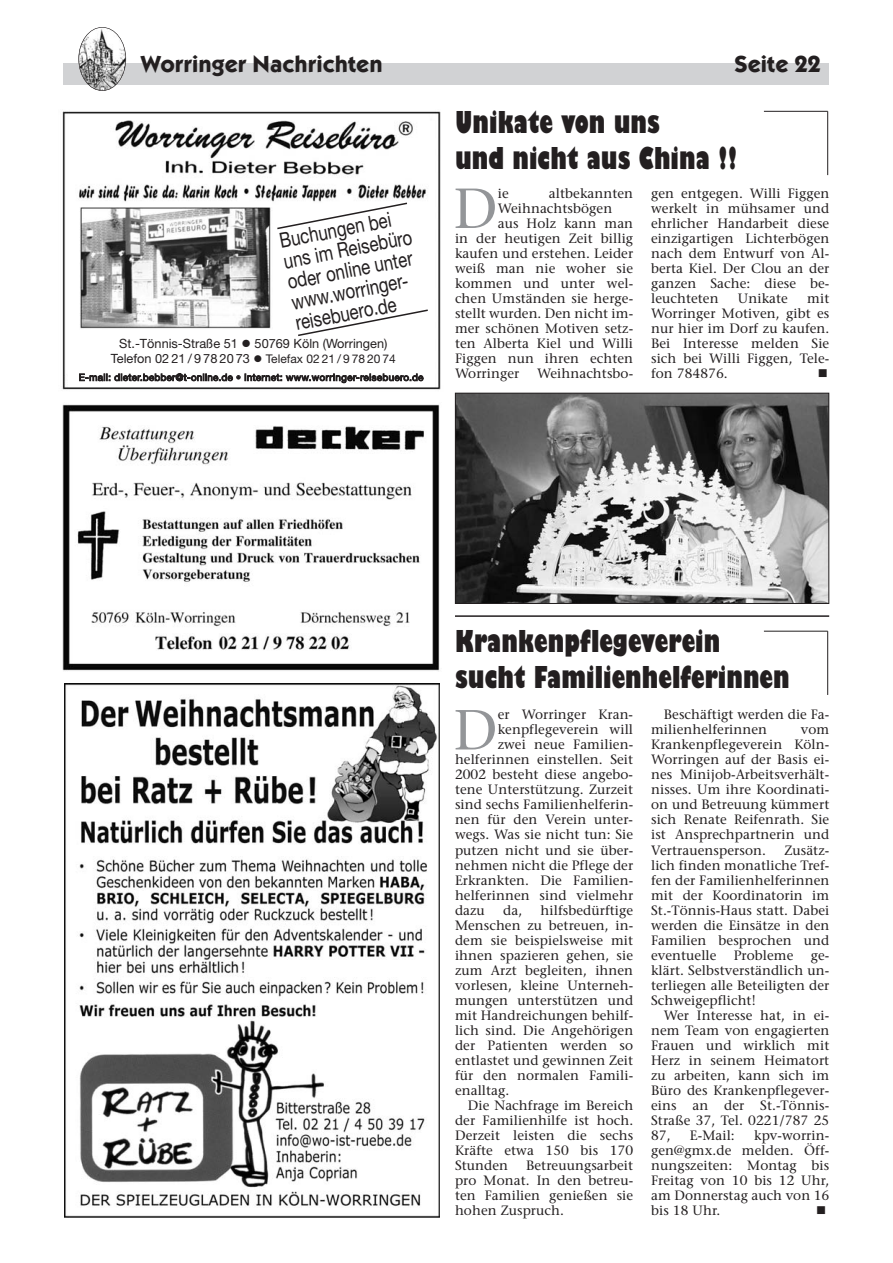
<style>
.page{position:relative;width:893px;height:1263px;background:#fff}
.page>*{position:absolute;margin:0;border:0;box-sizing:border-box;transform-origin:0 0}
.t1{font:56.25px "Stone Serif";color:#939598}
.t2{font:800 condensed 33px/36px "Giltus T";color:#231f20}
.t3{font:700 24px "Kabel Itc T";color:#231f20}
.t4{font:21px/21px "Helvetica Neue";color:#231f20;scale:.8 1}
.t5{font:13.5px/15px "Stone Serif";letter-spacing:.005em;color:#231f20;text-align:justify}
.t6{font:13.5px "Wingdings";color:#231f20}
.t7{font:12.75px/14.7px "Helvetica Neue";color:#231f20;text-align:center}
.t8{font:9.75px "Helvetica Neue";letter-spacing:.03em;color:#231f20}
.s1{font-size:12px}
</style>
<div class="page">
<div style="left:64px;top:64px;width:765px;height:21px;background:#d1d2d4"></div>
<img style="left:79px;top:27px;width:47px;height:64px;border-radius:50%">
<div style="left:78px;top:27px;width:48px;height:64px;border:1px solid #231f20;border-radius:50%"></div>
<img style="left:62px;top:111px;width:379px;height:279px">
<div style="left:72px;top:335px;width:363px;height:34px;background:#fff"></div>
<div style="left:68px;top:370px;width:366px;height:16px;background:#fff"></div>
<div style="left:69px;top:205px;width:365px;height:129px;background:#fff"></div>
<img style="left:80px;top:207px;width:191px;height:122px">
<svg style="left:276px;top:202px;width:133px;height:28px"></svg>
<svg style="left:296px;top:309px;width:133px;height:27px"></svg>
<img style="left:62px;top:404px;width:378px;height:267px">
<img style="left:65px;top:684px;width:375px;height:534px">
<hr style="left:764px;top:111px;width:64px;height:1px;background:#231f20">
<hr style="left:827px;top:111px;width:1px;height:64px;background:#231f20">
<hr style="left:764px;top:631px;width:64px;height:1px;background:#231f20">
<hr style="left:827px;top:631px;width:1px;height:64px;background:#231f20">
<img style="left:457px;top:395px;width:370px;height:207px">
<div style="left:455px;top:393px;width:374px;height:211px;border:1px solid #231f20"></div>
<hr style="left:455px;top:615px;width:374px;height:2px;background:#231f20">
<h3 class="t3" style="left:140px;top:49px;width:244px">Worringer Nachrichten</h3>
<h3 class="t3" style="left:734px;top:49px;width:88px">Seite 22</h3>
<h3 class="t4" style="left:278px;top:232px;width:164px;rotate:-11deg">Buchungen bei uns im Reisebüro oder online unter www.worringer&shy;reisebuero.de</h3>
<p class="t7" style="left:111px;top:338px;width:286px">St.-Tönnis-Straße 51 ● 50769 Köln (Worringen)<br>Telefon 02 21 / 9 78 20 73 ● <span class="s1">Telefax 02 21 / 9 78 20 74</span></p>
<p class="t8" style="left:79px;top:374px;width:346px">E-mail: dieter.bebber@t-online.de • Internet: www.worringer-reisebuero.de</p>
<h2 class="t2" style="left:455px;top:103px;width:284px">Unikate von uns<br>und nicht aus China !!</h2>
<h1 class="t1" style="left:453px;top:187px;width:46px">D</h1>
<p class="t5" style="left:498px;top:187px;width:12px">ie</p>
<p class="t5" style="left:549px;top:187px;width:86px">altbekannten</p>
<p class="t5" style="left:498px;top:202px;width:116px">Weihnachtsbögen</p>
<p class="t5" style="left:498px;top:217px;width:137px">aus Holz kann man</p>
<p class="t5" style="left:455px;top:232px;width:180px">in der heutigen Zeit billig</p>
<p class="t5" style="left:455px;top:247px;width:180px">kaufen und erstehen. Leider</p>
<p class="t5" style="left:455px;top:262px;width:180px">weiß man nie woher sie</p>
<p class="t5" style="left:455px;top:277px;width:180px">kommen und unter wel-</p>
<p class="t5" style="left:455px;top:292px;width:180px">chen Umständen sie herge-</p>
<p class="t5" style="left:455px;top:307px;width:180px">stellt wurden. Den nicht im-</p>
<p class="t5" style="left:455px;top:322px;width:180px">mer schönen Motiven setz-</p>
<p class="t5" style="left:455px;top:337px;width:180px">ten Alberta Kiel und Willi</p>
<p class="t5" style="left:455px;top:352px;width:180px">Figgen nun ihren echten</p>
<p class="t5" style="left:455px;top:367px;width:66px">Worringer</p>
<p class="t5" style="left:537px;top:367px;width:98px">Weihnachtsbo-</p>
<p class="t5" style="left:651px;top:187px;width:180px">gen entgegen. Willi Figgen werkelt in mühsamer und ehrlicher Handarbeit diese einzigartigen Lichterbögen nach dem Entwurf von Al&shy;berta Kiel. Der Clou an der ganzen Sache: diese be&shy;leuchteten</p>
<p class="t5" style="left:738px;top:292px;width:52px">Unikate</p>
<p class="t5" style="left:651px;top:292px;width:180px;text-indent:156px">mit Worringer Motiven, gibt es nur hier im Dorf zu kaufen.<br>Bei Interesse melden Sie sich bei Willi Figgen, Tele&shy;fon 784876.</p>
<p class="t6" style="left:818px;top:365px;width:12px">■</p>
<h2 class="t2" style="left:455px;top:623px;width:336px">Krankenpflegeverein sucht Familienhelferinnen</h2>
<h1 class="t1" style="left:453px;top:708px;width:46px">D</h1>
<p class="t5" style="left:498px;top:709px;width:137px">er Worringer Kran-</p>
<p class="t5" style="left:498px;top:724px;width:137px">kenpflegeverein will</p>
<p class="t5" style="left:498px;top:739px;width:137px">zwei neue Familien-</p>
<p class="t5" style="left:455px;top:754px;width:180px">helferinnen einstellen. Seit</p>
<p class="t5" style="left:455px;top:769px;width:180px">2002 besteht diese angebo-</p>
<p class="t5" style="left:455px;top:784px;width:180px">tene Unterstützung. Zurzeit</p>
<p class="t5" style="left:455px;top:799px;width:180px">sind sechs Familienhelferin-</p>
<p class="t5" style="left:455px;top:814px;width:180px">nen für den Verein unter-</p>
<p class="t5" style="left:455px;top:829px;width:180px">wegs. Was sie nicht tun: Sie</p>
<p class="t5" style="left:455px;top:844px;width:180px">putzen nicht und sie über-</p>
<p class="t5" style="left:455px;top:859px;width:180px">nehmen nicht die Pflege der</p>
<p class="t5" style="left:455px;top:874px;width:180px">Erkrankten. Die Familien-</p>
<p class="t5" style="left:455px;top:889px;width:180px">helferinnen sind vielmehr</p>
<p class="t5" style="left:455px;top:904px;width:31px">dazu</p>
<p class="t5" style="left:503px;top:904px;width:21px">da,</p>
<p class="t5" style="left:455px;top:904px;width:180px;text-indent:86px">hilfsbedürftige Menschen zu betreuen, in&shy;dem sie beispielsweise mit ihnen spazieren gehen, sie zum Arzt begleiten, ihnen vorlesen, kleine Unterneh&shy;mungen unterstützen und mit Handreichungen behilf&shy;lich sind. Die Angehörigen der Patienten werden so entlastet und gewinnen Zeit für den normalen Famili&shy;enalltag.</p>
<p class="t5" style="left:455px;top:1099px;width:180px;text-indent:13px">Die Nachfrage im Bereich der Familienhilfe ist hoch.<br>Derzeit leisten die sechs Kräfte etwa 150 bis 170<br>Stunden</p>
<p class="t5" style="left:455px;top:1159px;width:180px;text-indent:71px">Betreuungsarbeit pro Monat. In den betreu&shy;ten Familien genießen sie hohen Zuspruch.</p>
<p class="t5" style="left:651px;top:709px;width:180px;text-indent:13px">Beschäftigt werden die Fa&shy;milienhelferinnen</p>
<p class="t5" style="left:651px;top:724px;width:180px;text-indent:150px">vom Krankenpflegeverein Köln-Worringen auf der Basis ei&shy;nes Minijob-Arbeitsverhält&shy;nisses. Um ihre Koordinati&shy;on und Betreuung kümmert sich Renate Reifenrath. Sie ist Ansprechpartnerin und Vertrauensperson.</p>
<p class="t5" style="left:651px;top:844px;width:180px;text-indent:133px">Zusätz&shy;lich finden monatliche Tref&shy;fen der Familienhelferinnen mit der Koordinatorin im St.-Tönnis-Haus statt. Dabei werden die Einsätze in den Familien besprochen und eventuelle</p>
<p class="t5" style="left:734px;top:949px;width:61px">Probleme</p>
<p class="t5" style="left:651px;top:949px;width:180px;text-indent:160px">ge&shy;klärt. Selbstverständlich un&shy;terliegen alle Beteiligten der Schweigepflicht!</p>
<p class="t5" style="left:651px;top:1009px;width:180px;text-indent:13px">Wer Interesse hat, in ei&shy;nem Team von engagierten Frauen und wirklich mit Herz in seinem Heimatort zu arbeiten, kann sich im Büro des Krankenpflegever&shy;eins an der St.-Tönnis-Straße 37, Tel. 0221/787 25<br>87,</p>
<p class="t5" style="left:651px;top:1129px;width:180px;text-indent:103px">kpv-worrin&shy;gen@gmx.de melden. Öff&shy;nungszeiten: Montag bis Freitag von 10 bis 12 Uhr, am Donnerstag auch von 16 bis 18 Uhr.</p>
<p class="t5" style="left:690px;top:1129px;width:46px">E-Mail:</p>
<p class="t6" style="left:816px;top:1202px;width:12px">■</p>
</div>
